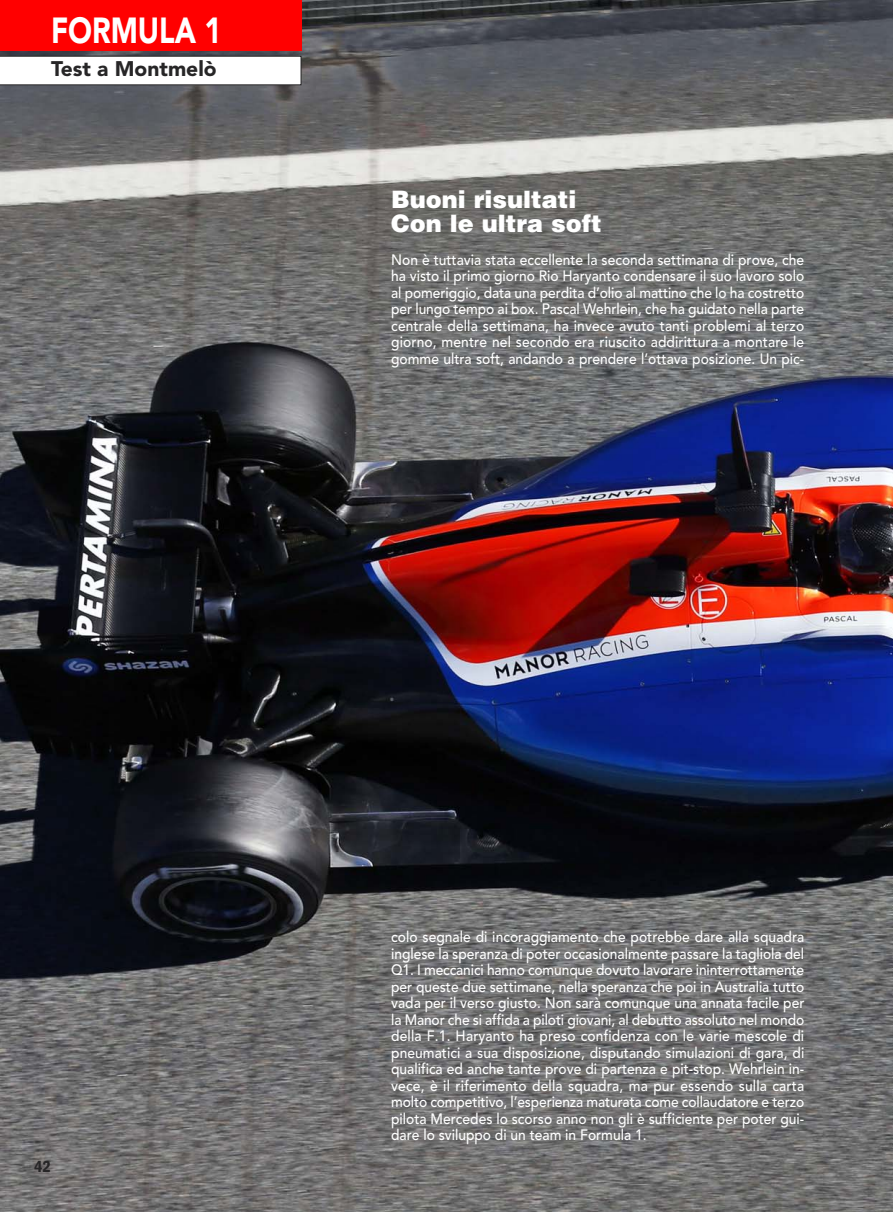
<style>
.page{position:relative;width:893px;height:1212px;background:#fff}
.page>*{position:absolute;margin:0;border:0;box-sizing:border-box;transform-origin:0 0}
.t1{font:900 36px "Avenir";color:#fff;scale:.8 1}
.t2{font:900 24px/24px "Helvetica LT Std";color:#fff}
.t3{font:900 21px "Avenir";color:#272627}
.t4{font:16.5px "ITC Franklin Gothic Std Dm Cd";color:#272627}
.t5{font:500 15px/16.5px "Avenir";color:#fff;text-align:justify;scale:.92 1}
</style>
<div class="page">
<img style="left:0;top:0;width:893px;height:1212px">
<svg style="left:0;top:56px;width:301px;height:29px"></svg>
<div style="left:0;top:0;width:301px;height:51px;background:#f00"></div>
<h1 class="t1" style="left:51px;top:16px;width:215px">FORMULA 1</h1>
<h3 class="t3" style="left:51px;top:60px;width:167px">Test a Montmelò</h3>
<h2 class="t2" style="left:391px;top:189px;width:212px">Buoni risultati<br>Con le ultra soft</h2>
<p class="t5" style="left:391px;top:253px;width:450px">Non è tuttavia stata eccellente la seconda settimana di prove, che ha visto il primo giorno Rio Haryanto condensare il suo lavoro solo al pomeriggio, data una perdita d’olio al mattino che lo ha costretto per lungo tempo ai box. Pascal Wehrlein, che ha guidato nella parte centrale della settimana, ha invece avuto tanti problemi al terzo giorno, mentre nel secondo era riuscito addirittura a montare le gomme ultra soft, andando a prendere l’ottava posizione. Un pic-</p>
<p class="t4" style="left:34px;top:1156px;width:18px">42</p>
<p class="t5" style="left:391px;top:930px;width:451px">colo segnale di incoraggiamento che potrebbe dare alla squadra inglese la speranza di poter occasionalmente passare la tagliola del Q1. I meccanici hanno comunque dovuto lavorare ininterrottamente per queste due settimane, nella speranza che poi in Australia tutto vada per il verso giusto. Non sarà comunque una annata facile per la Manor che si affida a piloti giovani, al debutto assoluto nel mondo della F.1. Haryanto ha preso confidenza con le varie mescole di pneumatici a sua disposizione, disputando simulazioni di gara, di qualifica ed anche tante prove di partenza e pit-stop. Wehrlein in&shy;vece, è il riferimento della squadra, ma pur essendo sulla carta molto competitivo, l’esperienza maturata come collaudatore e terzo pilota Mercedes lo scorso anno non gli è sufficiente per poter gui&shy;dare lo sviluppo di un team in Formula 1.</p>
</div>
